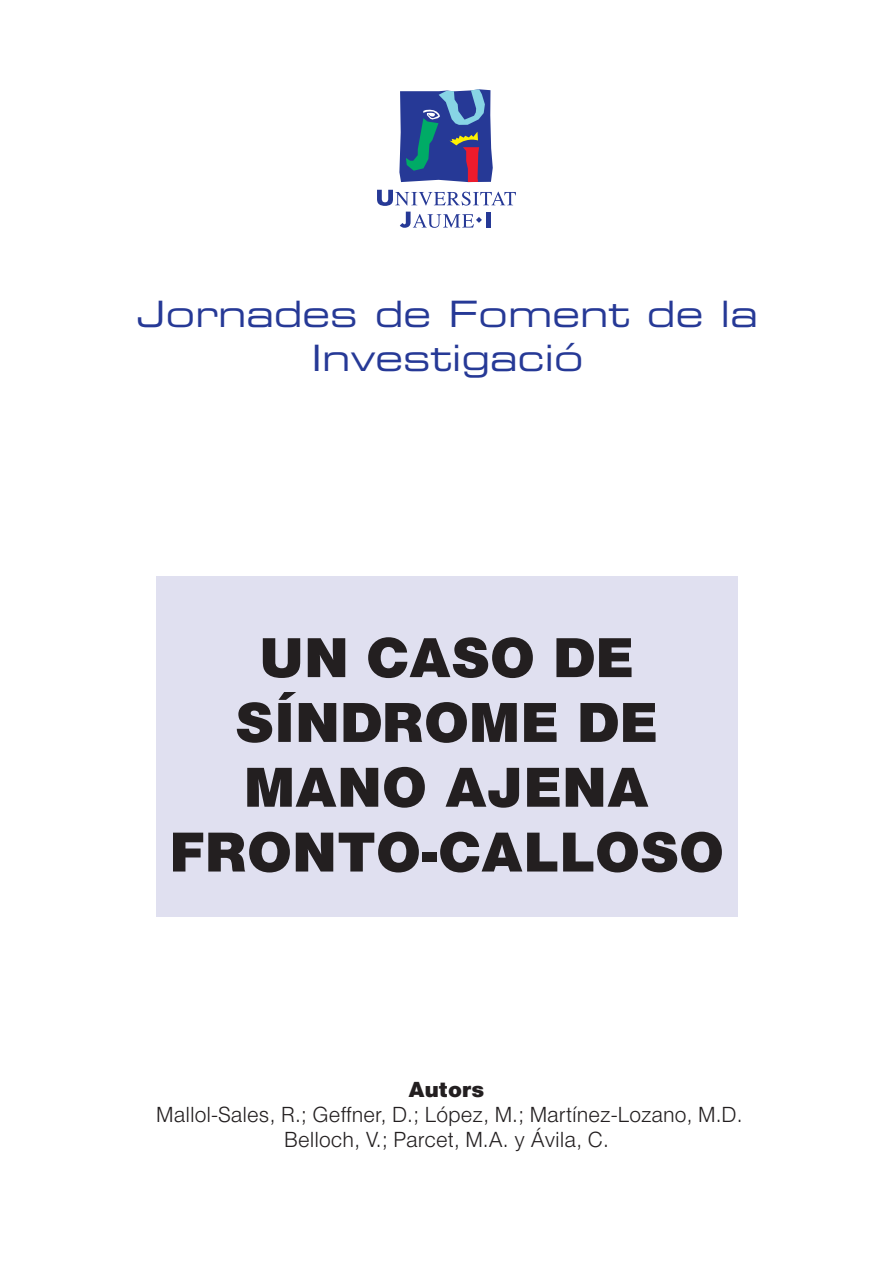
<style>
.page{position:relative;width:893px;height:1280px;background:#fff}
.page>*{position:absolute;margin:0;border:0;box-sizing:border-box;transform-origin:0 0}
.t1{font:900 54px/64.8px "Helvetica";color:#231f20;text-align:center}
.t2{font:expanded 36px/43.2px "Palindrome S Si";color:#263996;text-align:center}
.t3{font:300 21px/25.2px "Helvetica";color:#231f20;text-align:center}
.t4{font:900 21px "Helvetica";color:#231f20}
</style>
<div class="page">
<svg style="left:399px;top:89px;width:94px;height:93px;background:#465d99"></svg>
<svg style="left:377px;top:190px;width:139px;height:16px"></svg>
<div style="left:486px;top:212px;width:5px;height:16px;background:#263996"></div>
<svg style="left:400px;top:212px;width:82px;height:16px"></svg>
<div style="left:156px;top:576px;width:581px;height:340px;background:#e0e0f0"></div>
<h2 class="t2" style="left:137px;top:292px;width:622px">Jornades de Foment de la<br>Investigació</h2>
<h1 class="t1" style="left:169px;top:623px;width:556px">UN CASO DE<br>SÍNDROME DE<br>MANO AJENA<br>FRONTO-CALLOSO</h1>
<p class="t4" style="left:409px;top:1075px;width:77px">Autors</p>
<p class="t3" style="left:156px;top:1101px;width:588px">Mallol-Sales, R.; Geffner, D.; López, M.; Martínez-Lozano, M.D.<br>Belloch, V.; Parcet, M.A. y Ávila, C.</p>
</div>
